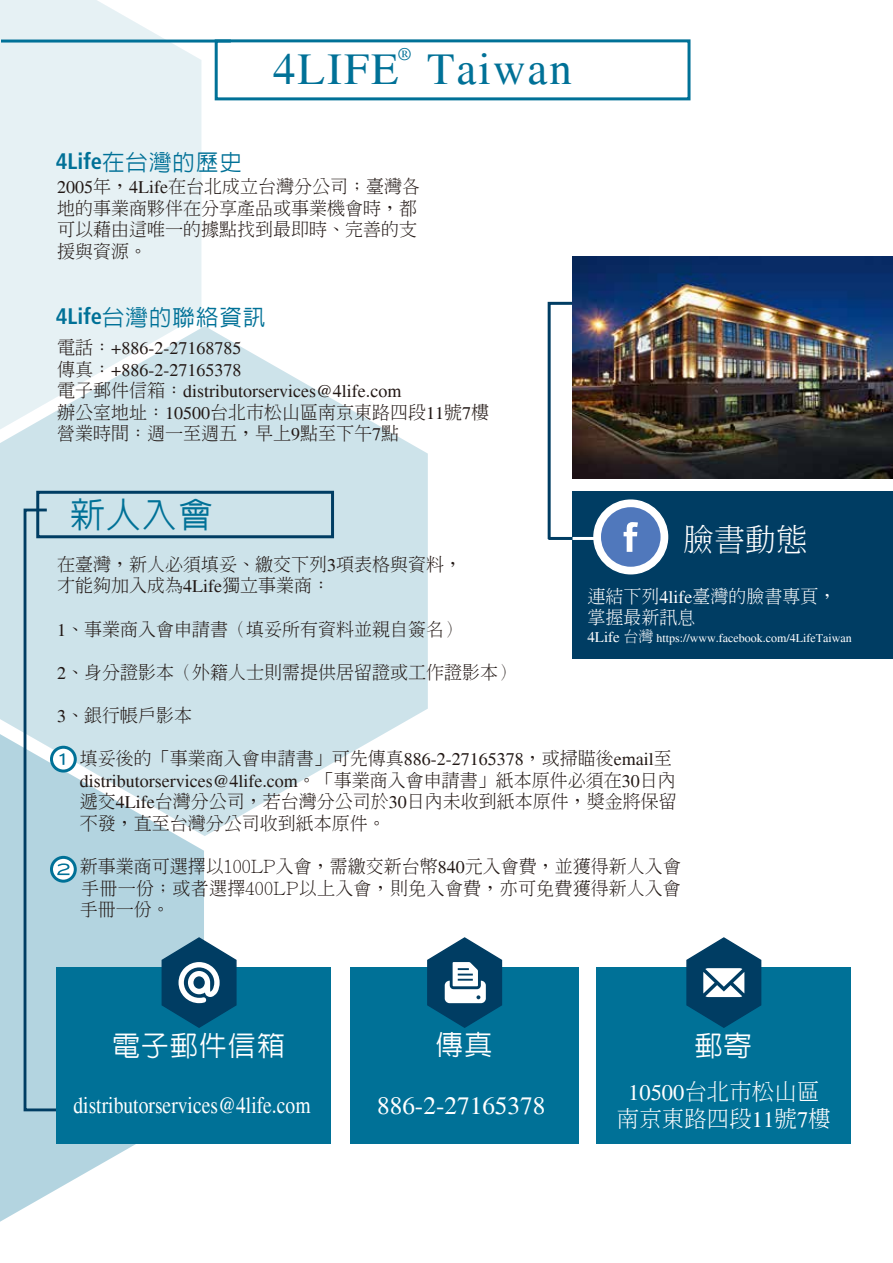
<style>
.page{position:relative;width:893px;height:1263px;background:#fff}
.page>*{position:absolute;margin:0;border:0;box-sizing:border-box;transform-origin:0 0}
.t1{font:45px "Times";letter-spacing:.045em;color:#007197}
.t2{font:500 34.5px "Lin Gothic";color:#007197}
.t3{font:300 31.05px "Adobe Ming Std";color:#fff}
.t4{font:500 27.75px "Lin Gothic";letter-spacing:.045em;color:#fff}
.t5{font:25.2px "Times";color:#fff}
.t6{font:23.4px "Times";color:#fff;scale:.84 1}
.t7{font:500 22.5px "Lin Gothic";letter-spacing:.045em;color:#007197}
.t8{font:300 22.5px/27px "Adobe Ming Std";color:#fff;text-align:center}
.t9{font:300 18px/21.6px "Adobe Ming Std";color:#221815}
.t10{font:18px/21.6px "Times";color:#221815}
.t11{font:300 18px/21.6px "Adobe Ming Std";color:#fff}
.t12{font:18px "Times";color:#007197}
.t13{font:12px "Times";color:#fff}
.s1{font-family:"Frutiger LT Std";font-weight:700;font-stretch:condensed}
.s2{font-family:"Times";font-weight:400}
.s3{font-family:"Adobe Ming Std";font-weight:300}
.s4{font-size:15px}
.s5{font-family:"Adobe Ming Std";font-weight:300;font-size:15px}
</style>
<div class="page">
<div style="left:215px;top:39px;width:475px;height:61px;border:3px solid #007197"></div>
<hr style="left:2px;top:40px;width:229px;height:3px;background:#007197">
<div style="left:0;top:0;width:201px;height:326px;background:#e6f1f4"></div>
<svg style="left:0;top:326px;width:428px;height:510px;fill:#cde3ea"></svg>
<svg style="left:0;top:723px;width:204px;height:499px;fill:#b3d4e0"></svg>
<div style="left:573px;top:491px;width:320px;height:168px;background:#003d63"></div>
<svg style="left:547px;top:300px;width:26px;height:242px"></svg>
<hr style="left:548px;top:537px;width:25px;height:3px;background:#003d63">
<div style="left:594px;top:500px;width:73px;height:74px;background:#fff;border-radius:50%"></div>
<div style="left:593px;top:499px;width:75px;height:75px;border:2px solid #fff;border-radius:50%"></div>
<hr style="left:573px;top:537px;width:24px;height:3px;background:#fff">
<div style="left:601px;top:507px;width:60px;height:60px;background:#5078bc;border-radius:50%"></div>
<svg style="left:624px;top:522px;width:14px;height:30px"></svg>
<img style="left:573px;top:257px;width:320px;height:222px">
<div style="left:36px;top:491px;width:298px;height:47px;border:3px solid #003d63"></div>
<svg style="left:22px;top:507px;width:68px;height:606px;background:#b3d1dc"></svg>
<div style="left:56px;top:967px;width:274px;height:177px;background:#007197"></div>
<svg style="left:160px;top:936px;width:77px;height:92px"></svg>
<div style="left:351px;top:967px;width:228px;height:177px;background:#007197"></div>
<svg style="left:427px;top:937px;width:76px;height:91px"></svg>
<div style="left:596px;top:967px;width:255px;height:177px;background:#007197"></div>
<svg style="left:686px;top:937px;width:76px;height:91px"></svg>
<p class="t7" style="left:56px;top:151px;width:188px"><span class="s1">4Life</span>在台灣的歷史</p>
<h1 class="t1" style="left:273px;top:43px;width:127px">4LIFE</h1>
<p class="t12" style="left:398px;top:44px;width:15px">®</p>
<h1 class="t1" style="left:427px;top:43px;width:147px">Taiwan</h1>
<p class="t9" style="left:57px;top:175px;width:364px"><span class="s2">2005</span>年，<span class="s2">4Life</span>在台北成立台灣分公司；臺灣各地的事業商夥伴在分享產品或事業機會時，都可以藉由這唯一的據點找到最即時、完善的支援與資源。</p>
<p class="t7" style="left:56px;top:306px;width:211px"><span class="s1">4Life</span>台灣的聯絡資訊</p>
<p class="t10" style="left:57px;top:337px;width:346px"><span class="s3">電話：</span>+886-2-27168785<br><span class="s3">傳真：</span>+886-2-27165378<br><span class="s3">電子郵件信箱：</span>distributorservices@4life.com</p>
<p class="t9" style="left:57px;top:401px;width:433px">辦公室地址：<span class="s2">10500</span>台北市松山區南京東路四段<span class="s2">11</span>號<span class="s2">7</span>樓營業時間：週一至週五，早上<span class="s2">9</span>點至下午<span class="s2">7</span>點</p>
<h2 class="t2" style="left:70px;top:497px;width:144px">新人入會</h2>
<h3 class="t3" style="left:683px;top:522px;width:126px">臉書動態</h3>
<p class="t9" style="left:57px;top:553px;width:406px">在臺灣，新人必須填妥、繳交下列<span class="s2">3</span>項表格與資料，才能夠加入成為<span class="s2">4Life</span>獨立事業商：</p>
<p class="t9" style="left:57px;top:617px;width:406px"><span class="s2">1</span>、事業商入會申請書（填妥所有資料並親自簽名）</p>
<p class="t9" style="left:57px;top:661px;width:460px"><span class="s2">2</span>、身分證影本（外籍人士則需提供居留證或工作證影本）</p>
<p class="t9" style="left:57px;top:704px;width:136px"><span class="s2">3</span>、銀行帳戶影本</p>
<p class="t9" style="left:80px;top:747px;width:593px">填妥後的「事業商入會申請書」可先傳真<span class="s2">886-2-27165378</span>，或掃瞄後<span class="s2">email</span>至</p>
<p class="t10" style="left:80px;top:770px;width:598px">distributorservices@4life.com<span class="s3">。「事業商入會申請書」紙本原件必須在</span>30<span class="s3">日內</span></p>
<p class="t9" style="left:80px;top:790px;width:598px">遞交<span class="s2">4Life</span>台灣分公司，若台灣分公司於<span class="s2">30</span>日內未收到紙本原件，獎金將保留不發，直至台灣分公司收到紙本原件。</p>
<p class="t9" style="left:80px;top:855px;width:603px;text-align:justify">新事業商可選擇以100LP入會，需繳交新台幣<span class="s2">840</span>元入會費，並獲得新人入會手冊一份；或者選擇400LP以上入會，則免入會費，亦可免費獲得新人入會手冊一份。</p>
<p class="t11" style="left:587px;top:585px;width:250px">連結下列<span class="s2">4life</span>臺灣的臉書專頁，掌握最新訊息</p>
<p class="t13" style="left:587px;top:632px;width:266px"><span class="s4">4Life</span> <span class="s5">台灣</span> https://www.facebook.com/4LifeTaiwan</p>
<h3 class="t4" style="left:112px;top:1031px;width:174px">電子郵件信箱</h3>
<p class="t6" style="left:73px;top:1092px;width:284px">distributorservices@4life.com</p>
<h3 class="t4" style="left:436px;top:1030px;width:58px">傳真</h3>
<h3 class="t5" style="left:377px;top:1091px;width:170px">886-2-27165378</h3>
<h3 class="t4" style="left:695px;top:1031px;width:58px">郵寄</h3>
<p class="t8" style="left:617px;top:1078px;width:215px"><span class="s2">10500</span>台北市松山區南京東路四段<span class="s2">11</span>號<span class="s2">7</span>樓</p>
</div>
